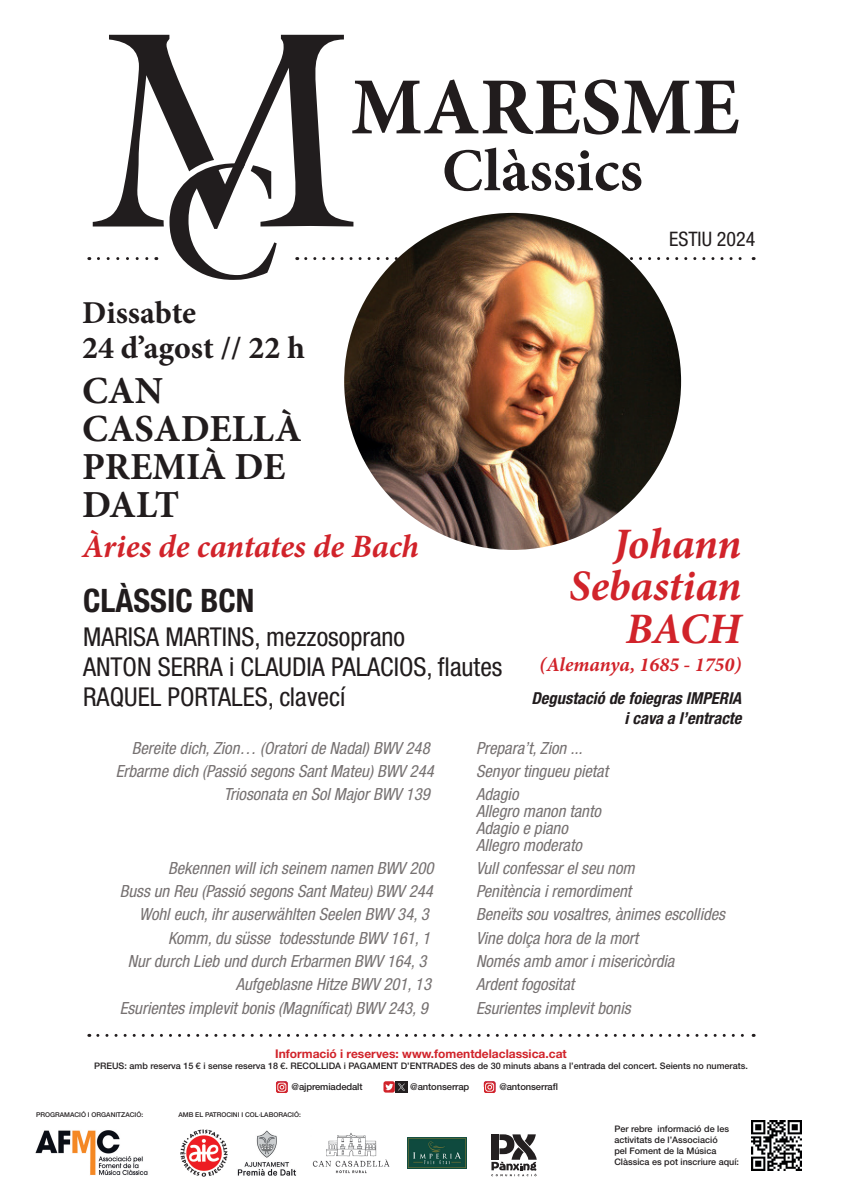
<style>
.page{position:relative;width:842px;height:1191px;background:#fff}
.page>*{position:absolute;margin:0;border:0;box-sizing:border-box;transform-origin:0 0}
.t1{font:700 81px "Minion Pro";color:#211c1d}
.t2{font:700 60.8px "Minion Pro";color:#211c1d}
.t3{font:italic 700 43.5px/42.6px "Minion Pro";letter-spacing:-.005em;color:#d1232a;text-align:right}
.t4{font:700 38.3px/38px "Minion Pro";color:#211c1d}
.t5{font:italic 700 32.7px "Minion Pro";letter-spacing:-.005em;color:#d1232a}
.t6{font:700 condensed 32.3px "Helvetica Neue LT Std";color:#211c1d}
.t7{font:700 31.9px/35px "Minion Pro";color:#211c1d}
.t8{font:condensed 26px/30px "Helvetica Neue LT Std";color:#211c1d}
.t9{font:italic 700 20px "Minion Pro";color:#d1232a}
.t10{font:condensed 20px "Helvetica Neue LT Std";color:#211c1d}
.t11{font:italic condensed 16.8px/16.8px "Helvetica Neue LT Std";color:#767171}
.t12{font:italic 700 condensed 16.5px/20px "Helvetica Neue LT Std";color:#211c1d;text-align:right}
.t13{font:700 12px "Helvetica Neue LT Std";color:#d1232a}
.t14{font:500 9.4px "Helvetica Neue LT Std";letter-spacing:-.01em;color:#231f20}
.t15{font:500 9px/11px "Helvetica Neue LT Std";color:#231f20}
.t16{font:500 6.6px "Helvetica Neue LT Std";color:#231f20}
</style>
<div class="page">
<svg style="left:98px;top:1033px;width:656px;height:3px"></svg>
<svg style="left:89px;top:35px;width:665px;height:245px"></svg>
<img style="left:35px;top:1130px;width:113px;height:45px">
<img style="left:180px;top:1129px;width:48px;height:48px">
<svg style="left:491px;top:1134px;width:46px;height:42px"></svg>
<img style="left:752px;top:1120px;width:50px;height:50px">
<img style="left:344px;top:213px;width:337px;height:337px;border-radius:168px">
<div style="left:383px;top:1081px;width:12px;height:11px;background:#d1232a;border-radius:2px"></div>
<svg style="left:484px;top:1081px;width:11px;height:12px"></svg>
<svg style="left:385px;top:1081px;width:22px;height:11px"></svg>
<svg style="left:276px;top:1081px;width:12px;height:12px"></svg>
<img style="left:237px;top:1130px;width:59px;height:46px">
<img style="left:312px;top:1133px;width:78px;height:41px">
<img style="left:407px;top:1137px;width:60px;height:31px">
<h1 class="t1" style="left:351px;top:50px;width:390px">MARESME</h1>
<h2 class="t2" style="left:442px;top:128px;width:202px">Clàssics</h2>
<h3 class="t7" style="left:82px;top:295px;width:224px">Dissabte<br>24 d’agost // 22 h</h3>
<h3 class="t4" style="left:82px;top:371px;width:221px">CAN<br>CASADELLÀ<br>PREMIÀ DE<br>DALT</h3>
<h3 class="t5" style="left:82px;top:523px;width:338px">Àries de cantates de Bach</h3>
<h3 class="t6" style="left:83px;top:581px;width:173px">CLÀSSIC BCN</h3>
<h3 class="t8" style="left:83px;top:621px;width:421px">MARISA MARTINS, mezzosoprano<br>ANTON SERRA i CLAUDIA PALACIOS, flautes<br>RAQUEL PORTALES, clavecí</h3>
<p class="t10" style="left:669px;top:228px;width:88px">ESTIU 2024</p>
<h3 class="t3" style="left:569px;top:521px;width:174px">Johann<br>Sebastian<br>BACH</h3>
<p class="t9" style="left:539px;top:650px;width:204px">(Alemanya, 1685 - 1750)</p>
<p class="t12" style="left:531px;top:688px;width:212px">Degustació de foiegras IMPERIA i cava a l’entracte</p>
<p class="t11" style="left:132px;top:739px;width:299px">Bereite dich, Zion… (Oratori de Nadal) BWV 248</p>
<p class="t11" style="left:476px;top:739px;width:108px">Prepara’t, Zion ...</p>
<p class="t11" style="left:116px;top:763px;width:319px">Erbarme dich (Passió segons Sant Mateu) BWV 244</p>
<p class="t11" style="left:476px;top:763px;width:134px">Senyor tingueu pietat</p>
<p class="t11" style="left:224px;top:786px;width:208px">Triosonata en Sol Major BWV 139</p>
<p class="t11" style="left:476px;top:786px;width:126px">Adagio<br>Allegro manon tanto<br>Adagio e piano<br>Allegro moderato</p>
<p class="t11" style="left:168px;top:860px;width:267px">Bekennen will ich seinem namen BWV 200</p>
<p class="t11" style="left:476px;top:860px;width:160px">Vull confessar el seu nom</p>
<p class="t11" style="left:120px;top:883px;width:315px">Buss un Reu (Passió segons Sant Mateu) BWV 244</p>
<p class="t11" style="left:476px;top:883px;width:157px">Penitència i remordiment</p>
<p class="t11" style="left:139px;top:906px;width:291px">Wohl euch, ihr auserwählten Seelen BWV 34, 3</p>
<p class="t11" style="left:476px;top:906px;width:251px">Beneïts sou vosaltres, ànimes escollides</p>
<p class="t11" style="left:168px;top:929px;width:264px">Komm, du süsse todesstunde BWV 161, 1</p>
<p class="t11" style="left:476px;top:929px;width:164px">Vine dolça hora de la mort</p>
<p class="t11" style="left:128px;top:953px;width:300px">Nur durch Lieb und durch Erbarmen BWV 164, 3</p>
<p class="t11" style="left:476px;top:953px;width:200px">Només amb amor i misericòrdia</p>
<p class="t11" style="left:236px;top:976px;width:197px">Aufgeblasne Hitze BWV 201, 13</p>
<p class="t11" style="left:476px;top:976px;width:100px">Ardent fogositat</p>
<p class="t11" style="left:120px;top:999px;width:309px">Esurientes implevit bonis (Magníficat) BWV 243, 9</p>
<p class="t11" style="left:476px;top:999px;width:156px">Esurientes implevit bonis</p>
<p class="t13" style="left:275px;top:1046px;width:293px">Informació i reserves: www.fomentdelaclassica.cat</p>
<p class="t15" style="left:94px;top:1060px;width:655px">PREUS: amb reserva 15 € i sense reserva 18 €. RECOLLIDA i PAGAMENT D’ENTRADES des de 30 minuts abans a l’entrada del concert. Seients no numerats.</p>
<p class="t14" style="left:292px;top:1081px;width:72px">@ajpremiadedalt</p>
<p class="t14" style="left:410px;top:1081px;width:61px">@antonserrap</p>
<p class="t14" style="left:499px;top:1081px;width:60px">@antonserrafl</p>
<p class="t16" style="left:36px;top:1110px;width:109px">PROGRAMACIÓ I ORGANITZACIÓ:</p>
<p class="t16" style="left:179px;top:1110px;width:124px">AMB EL PATROCINI I COL·LABORACIÓ:</p>
<p class="t15" style="left:614px;top:1123px;width:126px">Per rebre informació de les activitats de l’Associació<br>pel Foment de la Música<br>Clàssica es pot inscriure aquí:</p>
</div>
